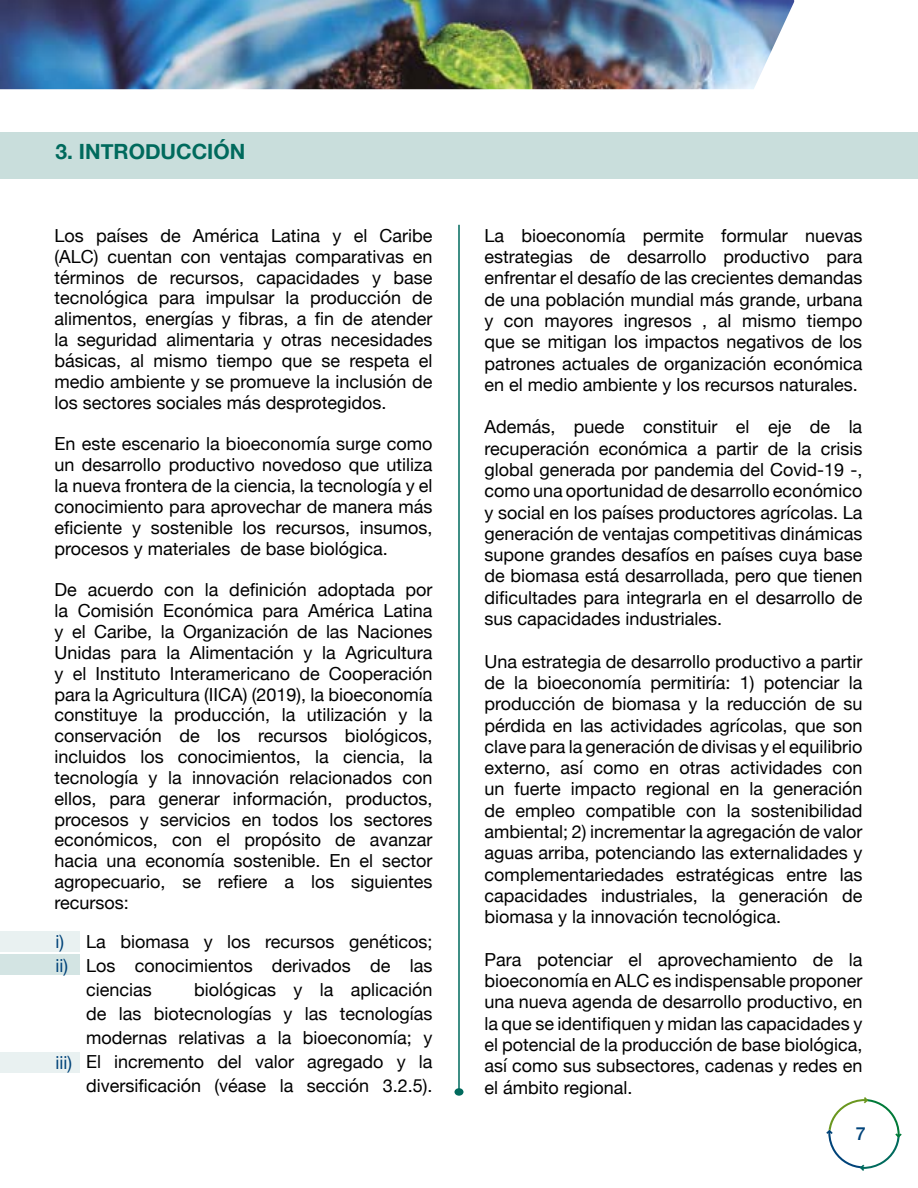
<style>
.page{position:relative;width:918px;height:1188px;background:#fff}
.page>*{position:absolute;margin:0;border:0;box-sizing:border-box;transform-origin:0 0}
.t1{font:700 21px "Helvetica Neue";color:#006a5d}
.t2{font:18px/21.3px "Helvetica Neue";color:#000;text-align:justify}
.t3{font:18px "Helvetica Neue";color:#004379}
.t4{font:500 18px "Helvetica Neue";color:#00437a}
</style>
<div class="page">
<img style="left:0;top:0;width:794px;height:89px">
<svg style="left:826px;top:1097px;width:76px;height:74px"></svg>
<div style="left:0;top:132px;width:918px;height:46px;background:#c9dedc"></div>
<hr style="left:458px;top:225px;width:2px;height:864px;background:#006a5d">
<div style="left:454px;top:1088px;width:10px;height:8px;background:#006a5d;border-radius:50%"></div>
<div style="left:0;top:931px;width:80px;height:20px;background:#e9f1f1"></div>
<div style="left:0;top:1052px;width:80px;height:21px;background:#e9f1f1"></div>
<div style="left:0;top:955px;width:80px;height:20px;background:#d3e4e3"></div>
<p class="t1" style="left:56px;top:135px;width:191px">3. INTRODUCCIÓN</p>
<p class="t2" style="left:55px;top:226px;width:380px;line-height:20.9px">Los países de América Latina y el Caribe (ALC) cuentan con ventajas comparativas en términos de recursos, capacidades y base tecnológica para impulsar la producción de alimentos, energías y fibras, a fin de atender la seguridad alimentaria y otras necesidades básicas, al mismo tiempo que se respeta el medio ambiente y se promueve la inclusión de los sectores sociales más desprotegidos.</p>
<p class="t2" style="left:55px;top:435px;width:380px;line-height:20.9px">En este escenario la bioeconomía surge como un desarrollo productivo novedoso que utiliza la nueva frontera de la ciencia, la tecnología y el conocimiento para aprovechar de manera más eficiente y sostenible los recursos, insumos, procesos y materiales de base biológica.</p>
<p class="t2" style="left:55px;top:581px;width:380px;line-height:20.9px">De acuerdo con la definición adoptada por la Comisión Económica para América Latina y el Caribe, la Organización de las Naciones Unidas para la Alimentación y la Agricultura y el Instituto Interamericano de Cooperación para la Agricultura (IICA) (2019), la bioeconomía constituye la producción, la utilización y la conservación de los recursos biológicos, incluidos los conocimientos, la ciencia, la tecnología y la innovación relacionados con ellos, para generar información, productos, procesos y servicios en todos los sectores económicos, con el propósito de avanzar hacia una economía sostenible. En el sector agropecuario, se refiere a los siguientes recursos:</p>
<p class="t3" style="left:56px;top:929px;width:10px">i)</p>
<p class="t3" style="left:56px;top:952px;width:14px">ii)</p>
<p class="t3" style="left:56px;top:1050px;width:18px">iii)</p>
<p class="t2" style="left:86px;top:931px;width:348px;line-height:24px">La biomasa y los recursos genéticos; Los conocimientos derivados de las ciencias</p>
<p class="t2" style="left:86px;top:979px;width:348px;line-height:24px;text-indent:108px">biológicas y la aplicación de las biotecnologías y las tecnologías modernas relativas a la bioeconomía; y El incremento del valor agregado y la diversificación (véase la sección 3.2.5).</p>
<p class="t2" style="left:484px;top:226px;width:380px">La bioeconomía permite formular nuevas estrategias de desarrollo productivo para enfrentar el desafío de las crecientes demandas de una población mundial más grande, urbana y con mayores ingresos , al mismo tiempo que se mitigan los impactos negativos de los patrones actuales de organización económica en el medio ambiente y los recursos naturales.</p>
<p class="t2" style="left:484px;top:417px;width:380px">Además, puede constituir el eje de la recuperación económica a partir de la crisis global generada por pandemia del Covid-19 -, como una oportunidad de desarrollo económico y social en los países productores agrícolas. La generación de ventajas competitivas dinámicas supone grandes desafíos en países cuya base de biomasa está desarrollada, pero que tienen dificultades para integrarla en el desarrollo de sus capacidades industriales.</p>
<p class="t2" style="left:484px;top:652px;width:380px">Una estrategia de desarrollo productivo a partir de la bioeconomía permitiría: 1) potenciar la producción de biomasa y la reducción de su pérdida en las actividades agrícolas, que son clave para la generación de divisas y el equilibrio externo, así como en otras actividades con un fuerte impacto regional en la generación de empleo compatible con la sostenibilidad ambiental; 2) incrementar la agregación de valor aguas arriba, potenciando las externalidades y complementariedades estratégicas entre las capacidades industriales, la generación de biomasa y la innovación tecnológica.</p>
<p class="t2" style="left:484px;top:950px;width:380px">Para potenciar el aprovechamiento de la bioeconomía en ALC es indispensable proponer una nueva agenda de desarrollo productivo, en la que se identifiquen y midan las capacidades y el potencial de la producción de base biológica, así como sus subsectores, cadenas y redes en el ámbito regional.</p>
<p class="t4" style="left:856px;top:1119px;width:12px">7</p>
</div>
